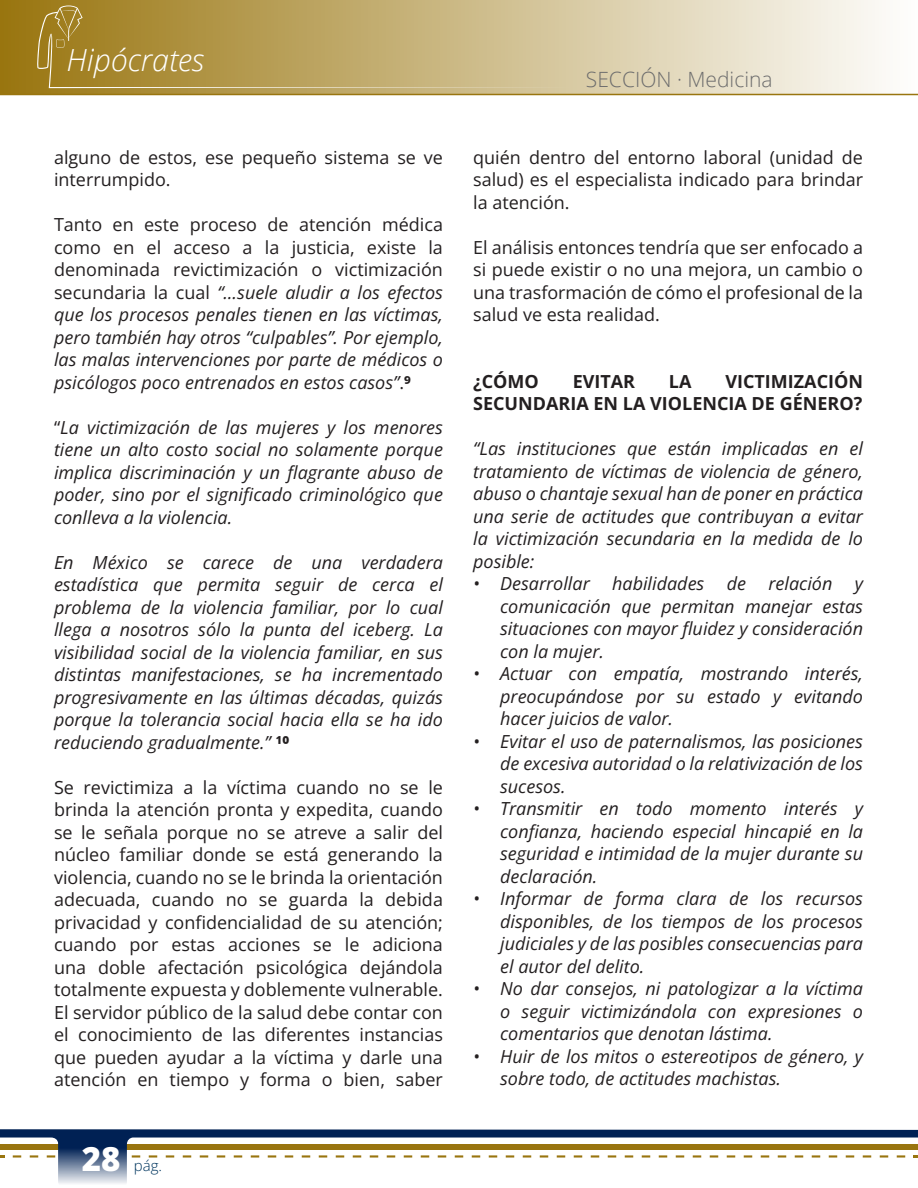
<style>
.page{position:relative;width:918px;height:1188px;background:#fff}
.page>*{position:absolute;margin:0;border:0;box-sizing:border-box;transform-origin:0 0}
.t1{font:italic 300 30.45px "Open Sans";color:#fff}
.t2{font:300 21px "Open Sans";color:#6d6d6d}
.t3{font:italic 18px/22.5px "Open Sans";color:#231f20;text-align:justify}
.t4{font:18px/22.5px "Open Sans";color:#231f20;text-align:justify}
.t5{font:700 18px/22.5px "Open Sans";color:#231f20;text-align:right}
.t6{font:300 15px "Open Sans";color:#00365f}
.s1{font-style:normal}
.s2{font-weight:700;font-style:normal}
.s3{font-weight:800;font-size:33px;color:#fff}
</style>
<div class="page">
<div style="left:0;top:0;width:918px;height:94px;background:linear-gradient(to right,#99750f,#fefefd)"></div>
<svg style="left:37px;top:6px;width:537px;height:82px;background:#bba460"></svg>
<hr style="left:0;top:94px;width:918px;height:1px;background:#99750f">
<svg style="left:0;top:1129px;width:914px;height:55px"></svg>
<hr style="left:917px;top:0;width:1px;height:94px;background:#fefefd">
<svg style="left:914px;top:1129px;width:4px;height:29px"></svg>
<h1 class="t1" style="left:67px;top:39px;width:139px">Hipócrates</h1>
<p class="t4" style="left:54px;top:146px;width:391px">alguno de estos, ese pequeño sistema se ve interrumpido.</p>
<p class="t3" style="left:54px;top:213px;width:391px"><span class="s1">Tanto en este proceso de atención médica como en el acceso a la justicia, existe la denominada revictimización o victimización secundaria la cual</span> “…suele aludir a los efectos que los procesos penales tienen en las víctimas, pero también hay otros “culpables”. Por ejemplo, las malas intervenciones por parte de médicos o psicólogos poco entrenados en estos casos”<span class="s1">.</span><span class="s2">9</span></p>
<p class="t3" style="left:54px;top:415px;width:390px"><span class="s1">“</span>La victimización de las mujeres y los menores tiene un alto costo social no solamente porque implica discriminación y un flagrante abuso de poder, sino por el significado criminológico que conlleva a la violencia.</p>
<p class="t3" style="left:54px;top:550px;width:390px">En México se carece de una verdadera estadística que permita seguir de cerca el problema de la violencia familiar, por lo cual llega a nosotros sólo la punta del iceberg. La visibilidad social de la violencia familiar, en sus distintas manifestaciones, se ha incrementado progresivamente en las últimas décadas, quizás porque la tolerancia social hacia ella se ha ido reduciendo gradualmente.” <span class="s2">10</span></p>
<p class="t4" style="left:54px;top:776px;width:391px">Se revictimiza a la víctima cuando no se le brinda la atención pronta y expedita, cuando se le señala porque no se atreve a salir del núcleo familiar donde se está generando la violencia, cuando no se le brinda la orientación adecuada, cuando no se guarda la debida privacidad y confidencialidad de su atención; cuando por estas acciones se le adiciona una doble afectación psicológica dejándola totalmente expuesta y doblemente vulnerable.<br>El servidor público de la salud debe contar con el conocimiento de las diferentes instancias que pueden ayudar a la víctima y darle una atención en tiempo y forma o bien, saber</p>
<p class="t6" style="left:82px;top:1155px;width:82px"><span class="s3">28</span> pág.</p>
<p class="t2" style="left:586px;top:65px;width:188px">SECCIÓN · Medicina</p>
<p class="t4" style="left:473px;top:146px;width:391px">quién dentro del entorno laboral (unidad de salud) es el especialista indicado para brindar la atención.</p>
<p class="t4" style="left:473px;top:236px;width:391px">El análisis entonces tendría que ser enfocado a si puede existir o no una mejora, un cambio o una trasformación de cómo el profesional de la salud ve esta realidad.</p>
<p class="t5" style="left:473px;top:370px;width:391px">VICTIMIZACIÓN<br>SECUNDARIA EN LA VIOLENCIA DE GÉNERO?</p>
<p class="t3" style="left:473px;top:437px;width:391px">“Las instituciones que están implicadas en el tratamiento de víctimas de violencia de género, abuso o chantaje sexual han de poner en práctica una serie de actitudes que contribuyan a evitar la victimización secundaria en la medida de lo posible:</p>
<p class="t3" style="left:500px;top:572px;width:364px;text-indent:-27px">• Desarrollar habilidades de relación y comunicación que permitan manejar estas situaciones con mayor fluidez y consideración con la mujer.</p>
<p class="t3" style="left:500px;top:662px;width:364px;text-indent:-27px">• Actuar con empatía, mostrando interés, preocupándose por su estado y evitando hacer juicios de valor.</p>
<p class="t3" style="left:500px;top:730px;width:364px;text-indent:-27px">• Evitar el uso de paternalismos, las posiciones de excesiva autoridad o la relativización de los sucesos.</p>
<p class="t3" style="left:500px;top:797px;width:364px;text-indent:-27px">• Transmitir en todo momento interés y confianza, haciendo especial hincapié en la seguridad e intimidad de la mujer durante su declaración.</p>
<p class="t3" style="left:500px;top:887px;width:364px;text-indent:-27px">• Informar de forma clara de los recursos disponibles, de los tiempos de los procesos judiciales y de las posibles consecuencias para el autor del delito.</p>
<p class="t3" style="left:500px;top:977px;width:364px;text-indent:-27px">• No dar consejos, ni patologizar a la víctima o seguir victimizándola con expresiones o comentarios que denotan lástima.</p>
<p class="t3" style="left:500px;top:1045px;width:364px;text-indent:-27px">• Huir de los mitos o estereotipos de género, y sobre todo, de actitudes machistas.</p>
<p class="t5" style="left:473px;top:370px;width:67px">¿CÓMO</p>
<p class="t5" style="left:573px;top:370px;width:64px">EVITAR</p>
<p class="t5" style="left:669px;top:370px;width:24px">LA</p>
</div>
